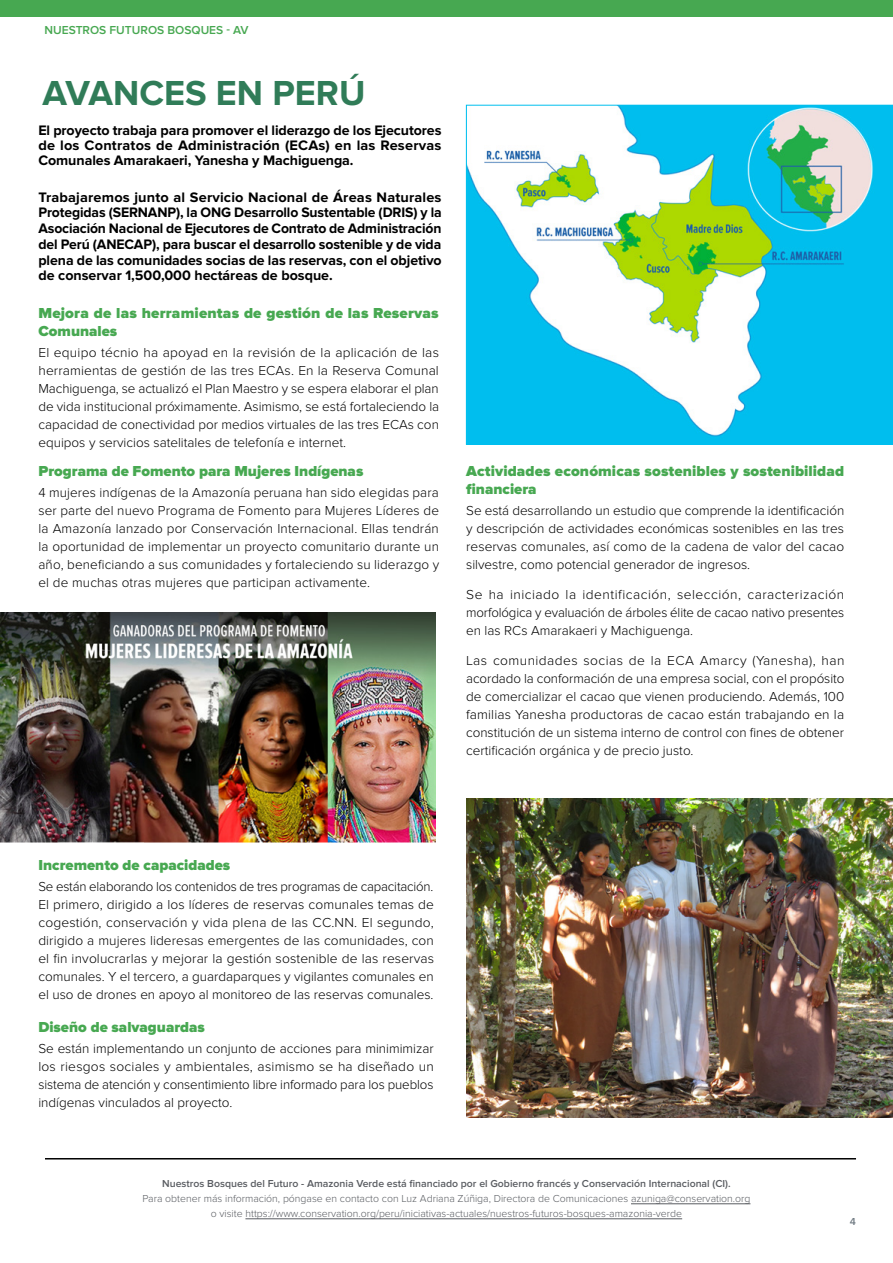
<style>
.page{position:relative;width:893px;height:1263px;background:#fff}
.page>*{position:absolute;margin:0;border:0;box-sizing:border-box;transform-origin:0 0}
.t1{font:700 36px "Proxima Nova";color:#307c58}
.t2{font:900 15px/18px "Proxima Nova";color:#47a851}
.t3{font:700 14.25px/15.8px "Proxima Nova";letter-spacing:-.005em;color:#000;text-align:justify}
.t4{font:300 13.5px/18px "Proxima Nova";color:#000;text-align:justify}
.t5{font:600 12px "Proxima Nova";color:#47a851}
.t6{font:300 10.5px/15px "Proxima Nova";color:#595c61;text-align:center}
.t7{font:600 10.5px "Proxima Nova";color:#595c61}
.t8{font:600 10.5px "Proxima Nova";color:#717b83}
</style>
<div class="page">
<div style="left:0;top:0;width:893px;height:16px;background:#47a851"></div>
<img style="left:467px;top:799px;width:426px;height:319px">
<img style="left:0;top:612px;width:435px;height:230px">
<svg style="left:466px;top:105px;width:427px;height:339px"></svg>
<hr style="left:631px;top:1203px;width:119px;height:1px;background:#595c61">
<hr style="left:245px;top:1218px;width:437px;height:1px;background:#595c61">
<hr style="left:45px;top:1158px;width:811px;height:1px;background:#000">
<p class="t5" style="left:44px;top:23px;width:206px">NUESTROS FUTUROS BOSQUES - AV</p>
<h1 class="t1" style="left:43px;top:72px;width:324px">AVANCES EN PERÚ</h1>
<p class="t3" style="left:38px;top:123px;width:405px;line-height:15px">El proyecto trabaja para promover el liderazgo de los Ejecutores de los Contratos de Administración (ECAs) en las Reservas Comunales Amarakaeri, Yanesha y Machiguenga.</p>
<p class="t3" style="left:38px;top:189px;width:405px">Trabajaremos junto al Servicio Nacional de Áreas Naturales Protegidas (SERNANP), la ONG Desarrollo Sustentable (DRIS) y la Asociación Nacional de Ejecutores de Contrato de Administración del Perú (ANECAP), para buscar el desarrollo sostenible y de vida plena de las comunidades socias de las reservas, con el objetivo de conservar 1,500,000 hectáreas de bosque.</p>
<p class="t2" style="left:38px;top:305px;width:402px">Mejora de las herramientas de gestión de las Reservas<br>Comunales</p>
<p class="t4" style="left:38px;top:344px;width:402px">El equipo técnio ha apoyad en la revisión de la aplicación de las herramientas de gestión de las tres ECAs. En la Reserva Comunal Machiguenga, se actualizó el Plan Maestro y se espera elaborar el plan de vida institucional próximamente. Asimismo, se está fortaleciendo la capacidad de conectividad por medios virtuales de las tres ECAs con equipos y servicios satelitales de telefonía e internet.</p>
<p class="t2" style="left:38px;top:462px;width:326px">Programa de Fomento para Mujeres Indígenas</p>
<p class="t4" style="left:38px;top:483px;width:402px">4 mujeres indígenas de la Amazonía peruana han sido elegidas para ser parte del nuevo Programa de Fomento para Mujeres Líderes de la Amazonía lanzado por Conservación Internacional. Ellas tendrán la oportunidad de implementar un proyecto comunitario durante un año, beneficiando a sus comunidades y fortaleciendo su liderazgo y el de muchas otras mujeres que participan activamente.</p>
<p class="t2" style="left:466px;top:463px;width:379px">Actividades económicas sostenibles y sostenibilidad financiera</p>
<p class="t4" style="left:466px;top:502px;width:380px">Se está desarrollando un estudio que comprende la identificación y descripción de actividades económicas sostenibles en las tres reservas comunales, así como de la cadena de valor del cacao silvestre, como potencial generador de ingresos.</p>
<p class="t4" style="left:466px;top:586px;width:380px">Se ha iniciado la identificación, selección, caracterización morfológica y evaluación de árboles élite de cacao nativo presentes en las RCs Amarakaeri y Machiguenga.</p>
<p class="t4" style="left:466px;top:652px;width:380px">Las comunidades socias de la ECA Amarcy (Yanesha), han acordado la conformación de una empresa social, con el propósito de comercializar el cacao que vienen produciendo. Además, 100 familias Yanesha productoras de cacao están trabajando en la constitución de un sistema interno de control con fines de obtener certificación orgánica y de precio justo.</p>
<p class="t2" style="left:38px;top:857px;width:193px">Incremento de capacidades</p>
<p class="t4" style="left:38px;top:878px;width:397px">Se están elaborando los contenidos de tres programas de capacitación.<br>El primero, dirigido a los líderes de reservas comunales temas de cogestión, conservación y vida plena de las CC.NN. El segundo, dirigido a mujeres lideresas emergentes de las comunidades, con el fin involucrarlas y mejorar la gestión sostenible de las reservas comunales. Y el tercero, a guardaparques y vigilantes comunales en el uso de drones en apoyo al monitoreo de las reservas comunales.</p>
<p class="t2" style="left:38px;top:1019px;width:168px">Diseño de salvaguardas</p>
<p class="t4" style="left:38px;top:1040px;width:397px">Se están implementando un conjunto de acciones para minimimizar los riesgos sociales y ambientales, asimismo se ha diseñado un sistema de atención y consentimiento libre informado para los pueblos indígenas vinculados al proyecto.</p>
<p class="t7" style="left:162px;top:1178px;width:570px">Nuestros Bosques del Futuro - Amazonia Verde está financiado por el Gobierno francés y Conservación Internacional (CI).</p>
<p class="t6" style="left:143px;top:1191px;width:609px">Para obtener más información, póngase en contacto con Luz Adriana Zúñiga, Directora de Comunicaciones azuniga@conservation.org o visite https://www.conservation.org/peru/iniciativas-actuales/nuestros-futuros-bosques-amazonia-verde</p>
<p class="t8" style="left:850px;top:1215px;width:8px">4</p>
</div>
